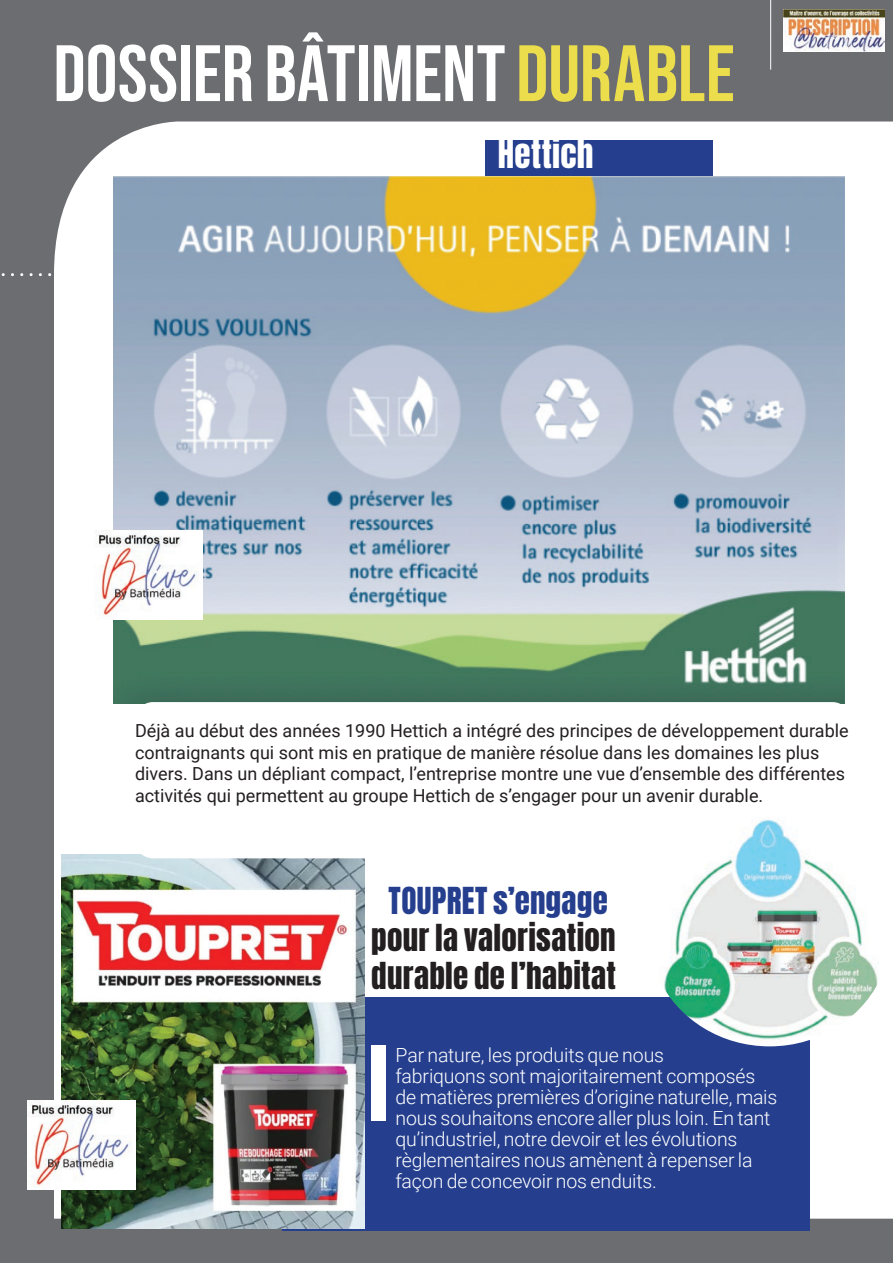
<style>
.page{position:relative;width:893px;height:1263px;background:#fff}
.page>*{position:absolute;margin:0;border:0;box-sizing:border-box;transform-origin:0 0}
.t1{font:79.65px "Bebas Neue";color:#fff}
.t2{font:33px "Anton";letter-spacing:.01em;color:#fff}
.t3{font:31.05px/37.3px "Anton";letter-spacing:.01em;color:#231f20}
.t4{font:31.05px "Anton";letter-spacing:.01em;color:#253f8e}
.t5{font:300 19.5px/21px "Roboto";letter-spacing:-.01em;color:#fff}
.t6{font:18px/21.6px "Roboto";color:#231f20}
.s1{color:#ebdd4b}
</style>
<div class="page">
<div style="left:1px;top:0;width:892px;height:1263px;background:#6c6d70"></div>
<div style="left:54px;top:122px;width:839px;height:1097px;background:#fff"></div>
<hr style="left:770px;top:0;width:1px;height:70px;background:#fff">
<svg style="left:0;top:273px;width:103px;height:3px"></svg>
<svg style="left:845px;top:273px;width:47px;height:3px"></svg>
<img style="left:783px;top:10px;width:101px;height:41px">
<svg style="left:845px;top:294px;width:47px;height:3px"></svg>
<div style="left:282px;top:997px;width:527px;height:233px;background:#253f8e"></div>
<div style="left:485px;top:140px;width:228px;height:38px;background:#253f8e"></div>
<img style="left:114px;top:177px;width:731px;height:526px">
<img style="left:62px;top:855px;width:302px;height:374px">
<div style="left:371px;top:1045px;width:15px;height:76px;background:#fff"></div>
<div style="left:135px;top:702px;width:715px;height:156px;background:#fff;border-radius:18px"></div>
<img style="left:660px;top:817px;width:223px;height:229px">
<img style="left:94px;top:530px;width:108px;height:89px">
<img style="left:27px;top:1100px;width:108px;height:89px">
<h1 class="t1" style="left:53px;top:28px;width:683px">DOSSIER BÂTIMENT <span class="s1">DURABLE</span></h1>
<h2 class="t2" style="left:498px;top:137px;width:97px">Hettich</h2>
<p class="t6" style="left:135px;top:719px;width:715px">Déjà au début des années 1990 Hettich a intégré des principes de développement durable contraignants qui sont mis en pratique de manière résolue dans les domaines les plus divers. Dans un dépliant compact, l’entreprise montre une vue d’ensemble des différentes activités qui permettent au groupe Hettich de s’engager pour un avenir durable.</p>
<h3 class="t4" style="left:389px;top:885px;width:221px">TOUPRET s’engage</h3>
<h3 class="t3" style="left:371px;top:922px;width:246px">pour la valorisation durable de l’habitat</h3>
<p class="t5" style="left:396px;top:1044px;width:383px">Par nature, les produits que nous<br>fabriquons sont majoritairement composés de matières premières d’origine naturelle, mais nous souhaitons encore aller plus loin. En tant qu’industriel, notre devoir et les évolutions règlementaires nous amènent à repenser la façon de concevoir nos enduits.</p>
</div>
